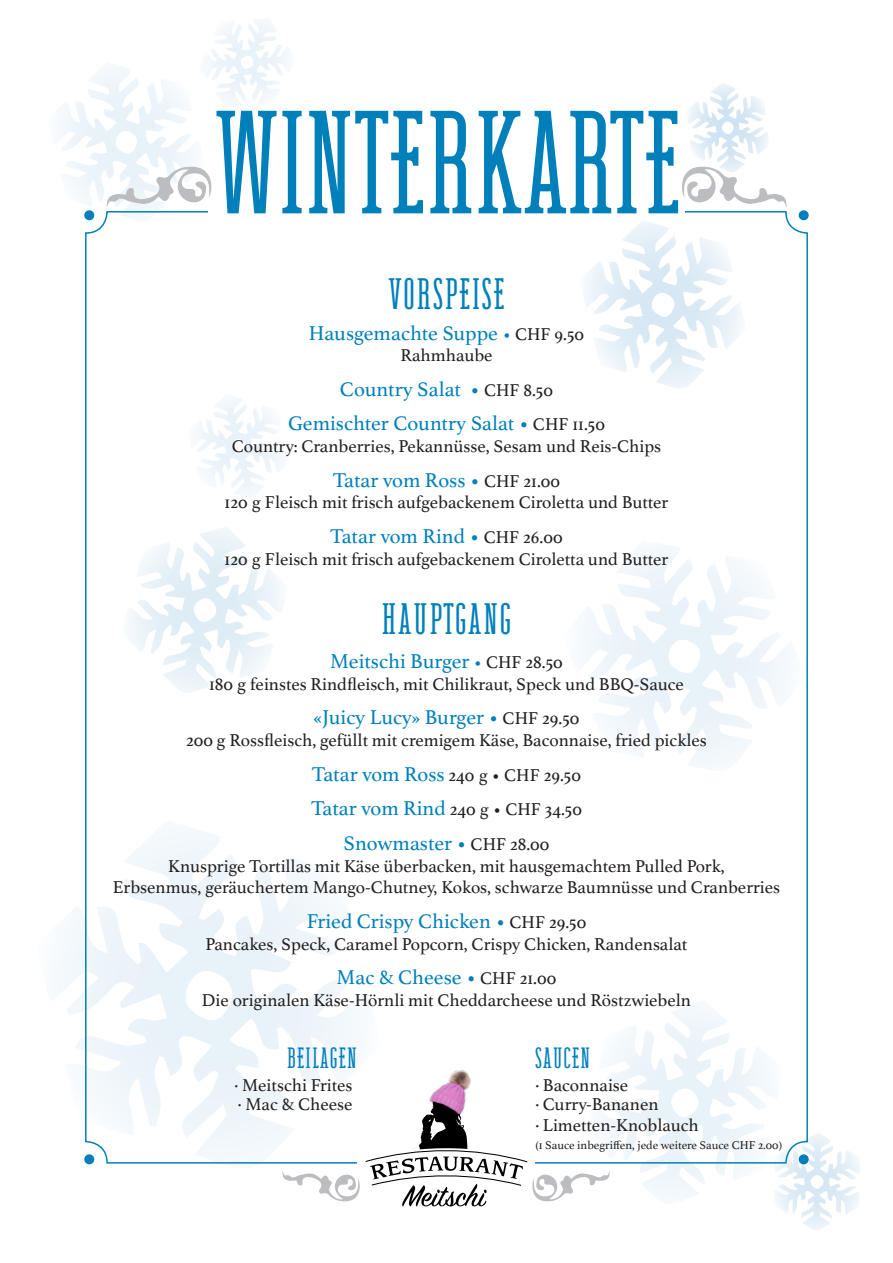
<style>
.page{position:relative;width:893px;height:1263px;background:#fff}
.page>*{position:absolute;margin:0;border:0;box-sizing:border-box;transform-origin:0 0}
.t1{font:150px "Western Wonderment";letter-spacing:.01em;color:#0080bb}
.t2{font:45px "Western Wonderment";letter-spacing:.05em;color:#0080bb}
.t3{font:30px "Western Wonderment";letter-spacing:.05em;color:#0080bb}
.t4{font:21px/34.5px "Athelas";color:#0080bb;text-align:center}
.t5{font:18px/34.5px "Athelas";color:#231f20;text-align:center}
.t6{font:12px "Athelas";color:#231f20}
.s1{font-size:18px}
.s2{font-size:18px;color:#231f20}
.s3{font-size:21px;color:#0080bb}
</style>
<div class="page">
<svg style="left:195px;top:397px;width:88px;height:99px"></svg>
<svg style="left:62px;top:830px;width:289px;height:335px"></svg>
<svg style="left:583px;top:545px;width:203px;height:223px"></svg>
<svg style="left:129px;top:527px;width:153px;height:166px"></svg>
<div style="left:799px;top:211px;width:9px;height:9px;background:#0080bb;border-radius:50%"></div>
<div style="left:799px;top:210px;width:10px;height:10px;border:2px solid #0080bb;border-radius:50%"></div>
<div style="left:85px;top:1155px;width:9px;height:8px;background:#0080bb;border-radius:50%"></div>
<div style="left:84px;top:1154px;width:10px;height:10px;border:2px solid #0080bb;border-radius:50%"></div>
<svg style="left:282px;top:1000px;width:578px;height:230px"></svg>
<img style="left:423px;top:1065px;width:57px;height:55px">
<svg style="left:584px;top:221px;width:158px;height:167px"></svg>
<svg style="left:59px;top:19px;width:230px;height:204px"></svg>
<svg style="left:682px;top:83px;width:105px;height:124px"></svg>
<h1 class="t1" style="left:214px;top:105px;width:466px">WINTERKARTE</h1>
<h2 class="t2" style="left:389px;top:277px;width:117px">VORSPEISE</h2>
<p class="t4" style="left:309px;top:315px;width:277px">Hausgemachte Suppe <span class="s1">•</span> <span class="s2">CHF 9.50</span></p>
<p class="t5" style="left:400px;top:338px;width:94px">Rahmhaube</p>
<p class="t4" style="left:288px;top:371px;width:318px">Country Salat • <span class="s2">CHF 8.50<br></span>Gemischter Country Salat • <span class="s2">CHF 11.50</span></p>
<p class="t5" style="left:232px;top:428px;width:431px">Country: Cranberries, Pekannüsse, Sesam und Reis-Chips</p>
<p class="t4" style="left:333px;top:462px;width:229px">Tatar vom Ross • <span class="s2">CHF 21.00</span></p>
<p class="t5" style="left:225px;top:485px;width:445px">120 g Fleisch mit frisch aufgebackenem Ciroletta und Butter</p>
<p class="t4" style="left:330px;top:518px;width:234px">Tatar vom Rind • <span class="s2">CHF 26.00</span></p>
<p class="t5" style="left:225px;top:541px;width:445px">120 g Fleisch mit frisch aufgebackenem Ciroletta und Butter</p>
<h2 class="t2" style="left:382px;top:601px;width:131px">HAUPTGANG</h2>
<p class="t4" style="left:330px;top:643px;width:234px">Meitschi Burger <span class="s1">•</span> <span class="s2">CHF 28.50</span></p>
<p class="t5" style="left:209px;top:666px;width:476px">180 g feinstes Rindfleisch, mit Chilikraut, Speck und BBQ-Sauce</p>
<p class="t4" style="left:314px;top:700px;width:267px">«Juicy Lucy» Burger • <span class="s2">CHF 29.50</span></p>
<p class="t5" style="left:186px;top:722px;width:522px">200 g Rossfleisch, gefüllt mit cremigem Käse, Baconnaise, fried pickles<br><span class="s3">Tatar vom Ross</span> 240 g • CHF 29.50<br><span class="s3">Tatar vom Rind</span> 240 g • CHF 34.50</p>
<p class="t4" style="left:343px;top:825px;width:207px">Snowmaster • <span class="s2">CHF 28.00</span></p>
<p class="t5" style="left:113px;top:854px;width:669px;line-height:21.8px">Knusprige Tortillas mit Käse überbacken, mit hausgemachtem Pulled Pork,<br>Erbsenmus, geräuchertem Mango-Chutney, Kokos, schwarze Baumnüsse und Cranberries</p>
<p class="t4" style="left:307px;top:903px;width:281px">Fried Crispy Chicken • <span class="s2">CHF 29.50</span></p>
<p class="t5" style="left:205px;top:926px;width:483px">Pancakes, Speck, Caramel Popcorn, Crispy Chicken, Randensalat</p>
<p class="t4" style="left:337px;top:959px;width:221px">Mac &amp; Cheese • <span class="s2">CHF 21.00</span></p>
<p class="t5" style="left:202px;top:982px;width:491px">Die originalen Käse-Hörnli mit Cheddarcheese und Röstzwiebeln</p>
<h3 class="t3" style="left:535px;top:1046px;width:56px">SAUCEN</h3>
<p class="t5" style="left:535px;top:1074px;width:165px;line-height:20.2px;text-align:left">· Baconnaise<br>· Curry-Bananen<br>· Limetten-Knoblauch</p>
<p class="t6" style="left:535px;top:1135px;width:248px">(1 Sauce inbegriffen, jede weitere Sauce CHF 2.00)</p>
<h3 class="t3" style="left:287px;top:1046px;width:71px">BEILAGEN</h3>
<p class="t5" style="left:235px;top:1074px;width:119px;line-height:19.5px;text-align:left">· Meitschi Frites · Mac &amp; Cheese</p>
</div>
